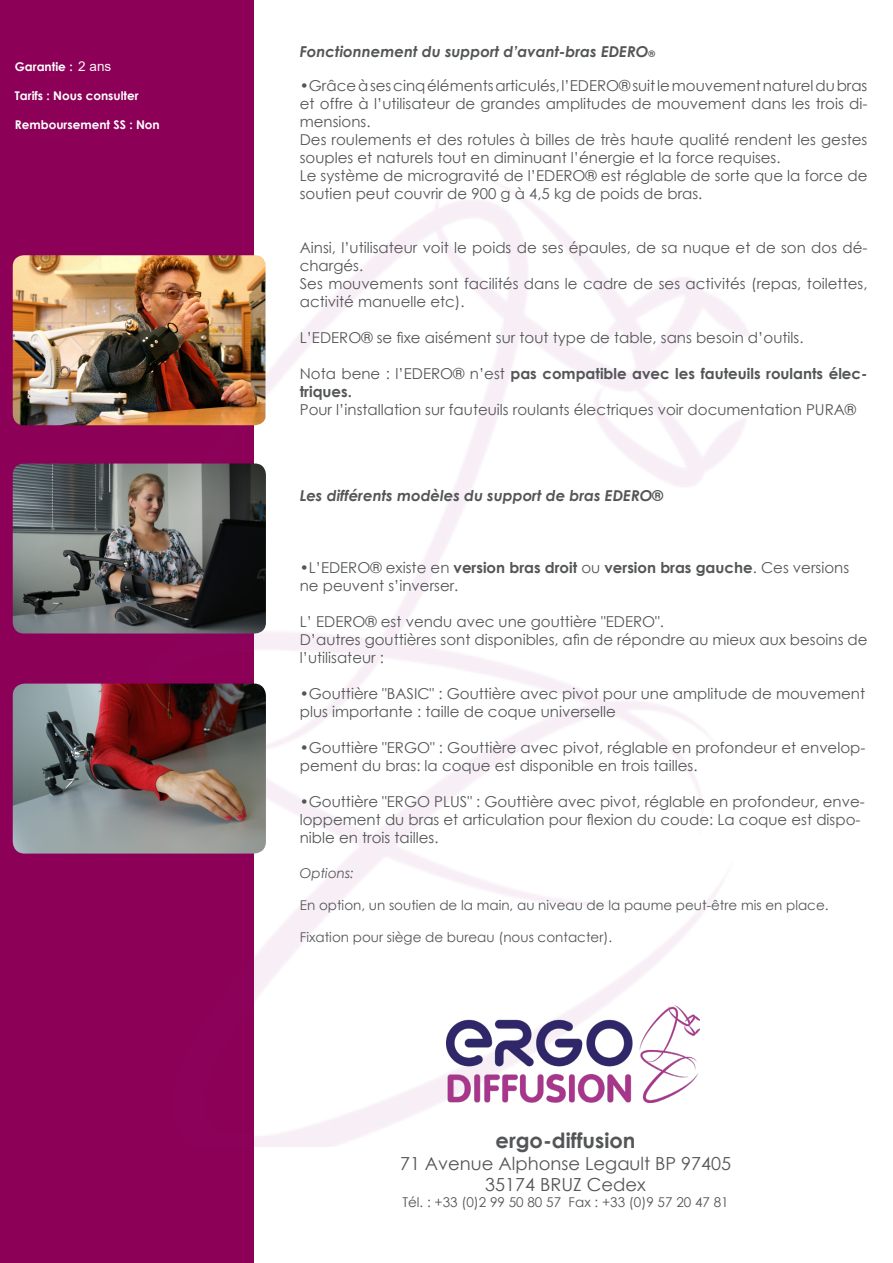
<style>
.page{position:relative;width:893px;height:1263px;background:#fff}
.page>*{position:absolute;margin:0;border:0;box-sizing:border-box;transform-origin:0 0}
.t1{font:700 21px "Century Gothic";color:#545557}
.t2{font:18px/21.6px "Century Gothic";color:#545557;text-align:center}
.t3{font:15px/18px "Century Gothic";color:#545557}
.t4{font:italic 700 15px "Century Gothic";color:#545557}
.t5{font:700 15px/18px "Century Gothic";color:#545557}
.t6{font:13.5px "Century Gothic";color:#545557}
.t7{font:italic 13.5px "Century Gothic";color:#545557}
.t8{font:13.5px "Arial";color:#fef7f4}
.t9{font:700 12px "Century Gothic";color:#fff}
.s1{font-size:9px}
.s2{font-weight:400}
.s3{font-weight:700}
</style>
<div class="page">
<div style="left:0;top:0;width:253px;height:1263px;background:#8c0058"></div>
<img style="left:97px;top:148px;width:653px;height:998px">
<img style="left:446px;top:1005px;width:254px;height:97px">
<img style="left:13px;top:255px;width:252px;height:170px">
<img style="left:13px;top:463px;width:253px;height:170px">
<img style="left:13px;top:684px;width:253px;height:169px">
<p class="t8" style="left:78px;top:57px;width:35px">2 ans</p>
<p class="t9" style="left:15px;top:58px;width:59px">Garantie :</p>
<p class="t9" style="left:15px;top:86px;width:125px">Tarifs : Nous consulter</p>
<p class="t9" style="left:15px;top:115px;width:146px">Remboursement SS : Non</p>
<p class="t4" style="left:300px;top:40px;width:357px">Fonctionnement du support d’avant-bras EDERO<span class="s1">®</span></p>
<p class="t3" style="left:300px;top:76px;width:569px">•Grâce à ses cinq éléments articulés, l’EDERO® suit le mouvement naturel du bras</p>
<p class="t3" style="left:300px;top:94px;width:569px">et offre à l’utilisateur de grandes amplitudes de mouvement dans les trois di&shy;mensions.</p>
<p class="t3" style="left:300px;top:130px;width:569px">Des roulements et des rotules à billes de très haute qualité rendent les gestes souples et naturels tout en diminuant l’énergie et la force requises.</p>
<p class="t3" style="left:300px;top:166px;width:569px">Le système de microgravité de l’EDERO® est réglable de sorte que la force de soutien peut couvrir de 900 g à 4,5 kg de poids de bras.</p>
<p class="t3" style="left:300px;top:238px;width:569px">Ainsi, l’utilisateur voit le poids de ses épaules, de sa nuque et de son dos dé&shy;chargés.</p>
<p class="t3" style="left:300px;top:274px;width:569px">Ses mouvements sont facilités dans le cadre de ses activités (repas, toilettes, activité manuelle etc).</p>
<p class="t3" style="left:300px;top:328px;width:505px">L’EDERO® se fixe aisément sur tout type de table, sans besoin d’outils.</p>
<p class="t5" style="left:300px;top:364px;width:569px"><span class="s2">Nota bene : l’EDERO® n’est</span> pas compatible avec les fauteuils roulants élec&shy;triques.</p>
<p class="t3" style="left:300px;top:400px;width:558px">Pour l’installation sur fauteuils roulants électriques voir documentation PURA®</p>
<p class="t4" style="left:300px;top:484px;width:365px">Les différents modèles du support de bras EDERO®</p>
<p class="t3" style="left:300px;top:559px;width:551px">•L’EDERO® existe en <span class="s3">version bras droit</span> ou <span class="s3">version bras gauche</span>. Ces versions ne peuvent s’inverser.</p>
<p class="t3" style="left:300px;top:613px;width:366px">L’ EDERO® est vendu avec une gouttière "EDERO".</p>
<p class="t3" style="left:300px;top:631px;width:569px">D’autres gouttières sont disponibles, afin de répondre au mieux aux besoins de</p>
<p class="t3" style="left:300px;top:649px;width:86px">l’utilisateur :</p>
<p class="t3" style="left:300px;top:685px;width:567px">•Gouttière "BASIC" : Gouttière avec pivot pour une amplitude de mouvement plus importante : taille de coque universelle</p>
<p class="t3" style="left:300px;top:739px;width:567px">•Gouttière "ERGO" : Gouttière avec pivot, réglable en profondeur et envelop&shy;pement du bras: la coque est disponible en trois tailles.</p>
<p class="t3" style="left:300px;top:793px;width:566px">•Gouttière "ERGO PLUS" : Gouttière avec pivot, réglable en profondeur, enve&shy;loppement du bras et articulation pour flexion du coude: La coque est dispo&shy;nible en trois tailles.</p>
<p class="t7" style="left:300px;top:863px;width:56px">Options:</p>
<p class="t6" style="left:300px;top:895px;width:530px">En option, un soutien de la main, au niveau de la paume peut-être mis en place.</p>
<p class="t6" style="left:300px;top:928px;width:314px">Fixation pour siège de bureau (nous contacter).</p>
<h1 class="t1" style="left:496px;top:1124px;width:141px">ergo-diffusion</h1>
<p class="t2" style="left:400px;top:1152px;width:333px">71 Avenue Alphonse Legault BP 97405<br>35174 BRUZ Cedex</p>
<p class="t6" style="left:402px;top:1193px;width:328px">Tél. : +33 (0)2 99 50 80 57 Fax : +33 (0)9 57 20 47 81</p>
</div>
